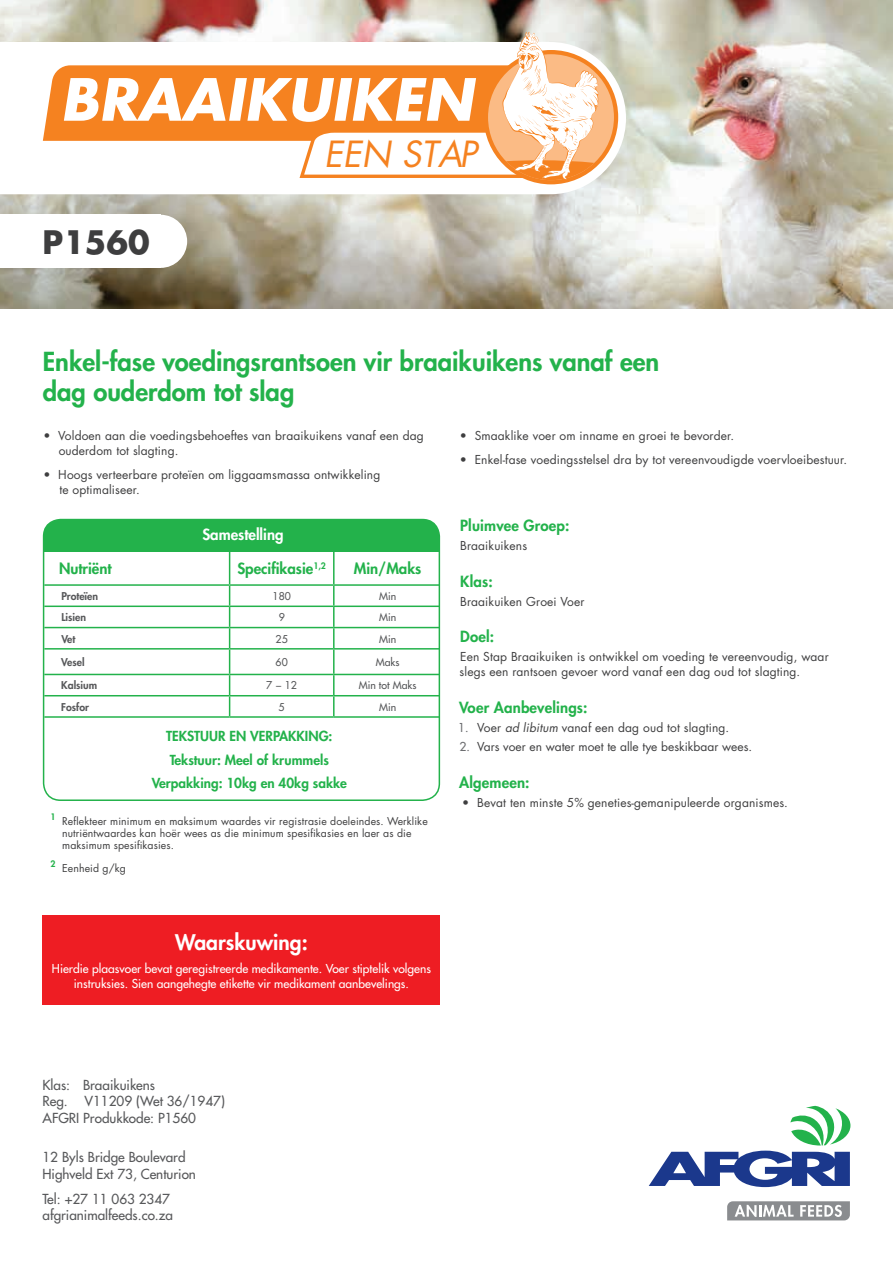
<style>
.page{position:relative;width:893px;height:1263px;background:#fff}
.page>*{position:absolute;margin:0;border:0;box-sizing:border-box;transform-origin:0 0}
.t1{font:italic 700 56.55px "Futura Std";color:#fff}
.t2{font:italic 35.1px "Futura Std";color:#f58220}
.t3{font:700 31.5px "Futura Std";color:#3e3e3f}
.t4{font:800 25.5px/30.6px "Futura Std";color:#23b24b}
.t5{font:800 21px "Futura Std";color:#fff}
.t6{font:800 15px "Futura Std";letter-spacing:.01em;color:#23b24b}
.t7{font:800 15px "Futura Std";color:#fff}
.t8{font:500 13.5px/16.5px "Futura Std";color:#57585a}
.t9{font:800 13.5px/23.5px "Futura Std";color:#23b24b;text-align:center}
.t10{font:12px/15px "Futura Std";letter-spacing:.01em;color:#3e3e3f}
.t11{font:500 12px/15px "Futura Std";color:#fff;text-align:center}
.t12{font:10.5px/12px "Futura Std";letter-spacing:.01em;color:#3e3e3f}
.t13{font:500 10.5px "Futura Std";color:#57585a}
.t14{font:800 10.5px "Futura Std";color:#57585a}
.t15{font:800 8.7px "Futura Std";color:#23b24b}
.s1{font-weight:400}
.s2{font-weight:500;color:#6c6d70}
.s3{font-style:italic}
</style>
<div class="page">
<svg style="left:727px;top:1201px;width:123px;height:19px"></svg>
<svg style="left:649px;top:1106px;width:201px;height:81px"></svg>
<img style="left:0;top:0;width:893px;height:308px">
<div style="left:44px;top:519px;width:395px;height:32px;background:#23b24b"></div>
<hr style="left:229px;top:551px;width:1px;height:33px;background:#23b24b">
<hr style="left:333px;top:551px;width:2px;height:33px;background:#23b24b">
<hr style="left:44px;top:584px;width:186px;height:2px;background:#23b24b">
<hr style="left:230px;top:584px;width:104px;height:2px;background:#23b24b">
<hr style="left:334px;top:584px;width:105px;height:2px;background:#23b24b">
<svg style="left:333px;top:586px;width:2px;height:19px"></svg>
<hr style="left:44px;top:605px;width:186px;height:2px;background:#23b24b">
<hr style="left:230px;top:605px;width:104px;height:2px;background:#23b24b">
<hr style="left:334px;top:605px;width:105px;height:2px;background:#23b24b">
<hr style="left:333px;top:607px;width:2px;height:20px;background:#23b24b">
<hr style="left:44px;top:627px;width:186px;height:1px;background:#23b24b">
<hr style="left:230px;top:627px;width:104px;height:1px;background:#23b24b">
<hr style="left:334px;top:627px;width:105px;height:1px;background:#23b24b">
<hr style="left:333px;top:628px;width:2px;height:20px;background:#23b24b">
<hr style="left:44px;top:648px;width:186px;height:2px;background:#23b24b">
<hr style="left:230px;top:648px;width:104px;height:2px;background:#23b24b">
<hr style="left:334px;top:648px;width:105px;height:2px;background:#23b24b">
<hr style="left:333px;top:650px;width:2px;height:24px;background:#23b24b">
<hr style="left:44px;top:674px;width:186px;height:1px;background:#23b24b">
<hr style="left:230px;top:674px;width:104px;height:1px;background:#23b24b">
<hr style="left:334px;top:674px;width:105px;height:1px;background:#23b24b">
<hr style="left:333px;top:675px;width:2px;height:20px;background:#23b24b">
<hr style="left:44px;top:695px;width:186px;height:1px;background:#23b24b">
<hr style="left:230px;top:695px;width:104px;height:1px;background:#23b24b">
<svg style="left:229px;top:586px;width:1px;height:130px"></svg>
<hr style="left:334px;top:695px;width:105px;height:1px;background:#23b24b">
<hr style="left:333px;top:696px;width:2px;height:20px;background:#23b24b">
<hr style="left:44px;top:716px;width:186px;height:2px;background:#23b24b">
<hr style="left:230px;top:716px;width:104px;height:2px;background:#23b24b">
<hr style="left:334px;top:716px;width:105px;height:2px;background:#23b24b">
<hr style="left:44px;top:800px;width:186px;height:1px;background:#23b24b">
<hr style="left:334px;top:800px;width:105px;height:1px;background:#23b24b">
<div style="left:43px;top:519px;width:397px;height:282px;border:2px solid #23b24b;border-radius:17px"></div>
<svg style="left:0;top:42px;width:626px;height:152px"></svg>
<div style="left:43px;top:915px;width:397px;height:90px;background:#ee1d23"></div>
<div style="left:0;top:215px;width:161px;height:53px;background:#fff"></div>
<div style="left:134px;top:215px;width:53px;height:53px;background:#fff;border-radius:50%"></div>
<svg style="left:43px;top:32px;width:575px;height:152px"></svg>
<h1 class="t1" style="left:60px;top:62px;width:414px">BRAAIKUIKEN</h1>
<h3 class="t3" style="left:43px;top:222px;width:109px">P1560</h3>
<h2 class="t2" style="left:324px;top:131px;width:154px">EEN STAP</h2>
<h3 class="t4" style="left:43px;top:346px;width:618px">Enkel-fase voedingsrantsoen vir braaikuikens vanaf een dag ouderdom tot slag</h3>
<p class="t10" style="left:59px;top:428px;width:367px;text-indent:-15px">• Voldoen aan die voedingsbehoeftes van braaikuikens vanaf een dag ouderdom tot slagting.</p>
<p class="t10" style="left:59px;top:467px;width:323px;text-indent:-16px">• Hoogs verteerbare proteïen om liggaamsmassa ontwikkeling te optimaliseer.</p>
<p class="t7" style="left:202px;top:525px;width:83px">Samestelling</p>
<p class="t6" style="left:59px;top:559px;width:54px">Nutriënt</p>
<p class="t6" style="left:237px;top:559px;width:90px">Specifikasie<sup>1,2</sup></p>
<p class="t6" style="left:354px;top:559px;width:69px">Min/Maks</p>
<p class="t14" style="left:61px;top:589px;width:38px">Proteïen</p>
<p class="t13" style="left:273px;top:589px;width:20px">180</p>
<p class="t13" style="left:379px;top:589px;width:19px">Min</p>
<p class="t14" style="left:61px;top:611px;width:26px">Lisien</p>
<p class="t13" style="left:279px;top:611px;width:8px">9</p>
<p class="t13" style="left:379px;top:611px;width:19px">Min</p>
<p class="t14" style="left:61px;top:632px;width:16px">Vet</p>
<p class="t13" style="left:276px;top:632px;width:14px">25</p>
<p class="t13" style="left:379px;top:632px;width:19px">Min</p>
<p class="t14" style="left:61px;top:655px;width:25px">Vesel</p>
<p class="t13" style="left:276px;top:655px;width:14px">60</p>
<p class="t13" style="left:376px;top:655px;width:25px">Maks</p>
<p class="t14" style="left:61px;top:679px;width:37px">Kalsium</p>
<p class="t13" style="left:266px;top:679px;width:32px">7 <span class="s1">−</span> 12</p>
<p class="t13" style="left:359px;top:679px;width:59px">Min tot Maks</p>
<p class="t14" style="left:61px;top:700px;width:29px">Fosfor</p>
<p class="t13" style="left:279px;top:700px;width:8px">5</p>
<p class="t13" style="left:379px;top:700px;width:19px">Min</p>
<p class="t9" style="left:152px;top:724px;width:197px">TEKSTUUR EN VERPAKKING:<br>Tekstuur: Meel of krummels<br>Verpakking: 10kg en 40kg sakke</p>
<p class="t15" style="left:50px;top:812px;width:7px">1</p>
<p class="t12" style="left:62px;top:816px;width:367px">Reflekteer minimum en maksimum waardes vir registrasie doeleindes. Werklike nutriëntwaardes kan hoër wees as die minimum spesifikasies en laer as die maksimum spesifikasies.</p>
<p class="t15" style="left:50px;top:858px;width:7px">2</p>
<p class="t12" style="left:62px;top:862px;width:65px">Eenheid g/kg</p>
<h3 class="t5" style="left:175px;top:929px;width:134px">Waarskuwing:</h3>
<p class="t11" style="left:52px;top:961px;width:380px">Hierdie plaasvoer bevat geregistreerde medikamente. Voer stiptelik volgens instruksies. Sien aangehegte etikette vir medikament aanbevelings.</p>
<p class="t10" style="left:460px;top:428px;width:276px">• Smaaklike voer om inname en groei te bevorder.</p>
<p class="t10" style="left:460px;top:452px;width:389px">• Enkel-fase voedingsstelsel dra by tot vereenvoudigde voervloeibestuur.</p>
<p class="t6" style="left:460px;top:516px;width:111px">Pluimvee Groep:</p>
<p class="t10" style="left:460px;top:539px;width:69px">Braaikuikens</p>
<p class="t6" style="left:460px;top:572px;width:34px">Klas:</p>
<p class="t10" style="left:460px;top:594px;width:126px">Braaikuiken Groei Voer</p>
<p class="t6" style="left:460px;top:627px;width:35px">Doel:</p>
<p class="t10" style="left:460px;top:650px;width:371px">Een Stap Braaikuiken is ontwikkel om voeding te vereenvoudig, waar slegs een rantsoen gevoer word vanaf een dag oud tot slagting.</p>
<p class="t6" style="left:459px;top:698px;width:130px">Voer Aanbevelings:</p>
<p class="t10" style="left:458px;top:720px;width:273px"><span class="s2">1.</span> Voer <span class="s3">ad libitum</span> vanaf een dag oud tot slagting.</p>
<p class="t10" style="left:459px;top:739px;width:294px"><span class="s2">2.</span> Vars voer en water moet te alle tye beskikbaar wees.</p>
<p class="t6" style="left:459px;top:772px;width:72px">Algemeen:</p>
<p class="t10" style="left:462px;top:795px;width:327px">• Bevat ten minste 5% geneties-gemanipuleerde organismes.</p>
<p class="t8" style="left:43px;top:1076px;width:184px">Klas: Braaikuikens<br>Reg. V11209 (Wet 36/1947)<br>AFGRI Produkkode: P1560</p>
<p class="t8" style="left:43px;top:1149px;width:155px">12 Byls Bridge Boulevard<br>Highveld Ext 73, Centurion</p>
<p class="t8" style="left:43px;top:1191px;width:132px">Tel: +27 11 063 2347 afgrianimalfeeds.co.za</p>
</div>
